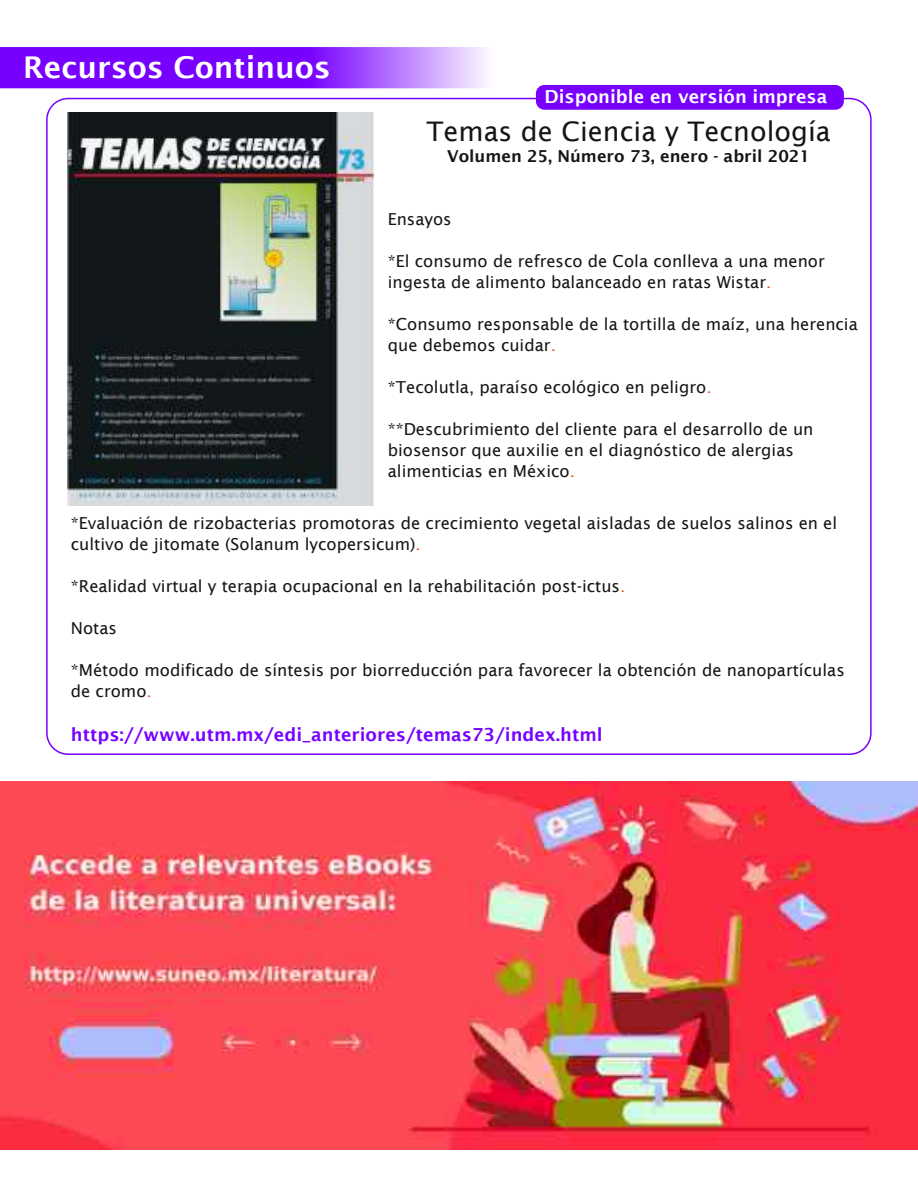
<style>
.page{position:relative;width:918px;height:1188px;background:#fff}
.page>*{position:absolute;margin:0;border:0;box-sizing:border-box;transform-origin:0 0}
.t1{font:600 30px "Lucida Sans";color:#fff}
.t2{font:27px "Lucida Sans";color:#171513}
.t3{font:600 18px "Lucida Sans";letter-spacing:.005em;color:#70f}
.t4{font:600 18px "Lucida Sans";color:#fff}
.t5{font:16.5px/21px "Lucida Sans";color:#171513}
.t6{font:600 16.5px "Lucida Sans";color:#171513}
.s1{color:#e94f22}
</style>
<div class="page">
<svg style="left:0;top:47px;width:487px;height:41px;background:#8f2dff"></svg>
<img style="left:1px;top:781px;width:916px;height:369px">
<img style="left:68px;top:113px;width:307px;height:393px">
<div style="left:536px;top:85px;width:308px;height:25px;background:#70f;border-radius:9px"></div>
<h1 class="t1" style="left:23px;top:49px;width:309px">Recursos Continuos</h1>
<p class="t4" style="left:544px;top:86px;width:284px">Disponible en versión impresa</p>
<h2 class="t2" style="left:426px;top:115px;width:406px">Temas de Ciencia y Tecnología</h2>
<p class="t6" style="left:447px;top:146px;width:364px">Volumen 25, Número 73, enero - abril 2021</p>
<p class="t5" style="left:388px;top:209px;width:65px">Ensayos</p>
<p class="t5" style="left:388px;top:251px;width:439px">*El consumo de refresco de Cola conlleva a una menor ingesta de alimento balanceado en ratas Wistar<span class="s1">.</span></p>
<p class="t5" style="left:388px;top:314px;width:472px">*Consumo responsable de la tortilla de maíz, una herencia que debemos cuidar<span class="s1">.</span></p>
<p class="t5" style="left:388px;top:377px;width:325px">*Tecolutla, paraíso ecológico en peligro<span class="s1">.</span></p>
<p class="t5" style="left:388px;top:419px;width:427px">**Descubrimiento del cliente para el desarrollo de un biosensor que auxilie en el diagnóstico de alergias alimenticias en México<span class="s1">.</span></p>
<p class="t5" style="left:71px;top:513px;width:768px">*Evaluación de rizobacterias promotoras de crecimiento vegetal aisladas de suelos salinos en el cultivo de jitomate (Solanum lycopersicum)<span class="s1">.</span></p>
<p class="t5" style="left:71px;top:576px;width:556px">*Realidad virtual y terapia ocupacional en la rehabilitación post-ictus<span class="s1">.</span></p>
<p class="t5" style="left:71px;top:618px;width:48px">Notas</p>
<p class="t5" style="left:71px;top:660px;width:775px">*Método modificado de síntesis por biorreducción para favorecer la obtención de nanopartículas de cromo<span class="s1">.</span></p>
<p class="t3" style="left:71px;top:723px;width:533px">https://www.utm.mx/edi_anteriores/temas73/index.html</p>
</div>
